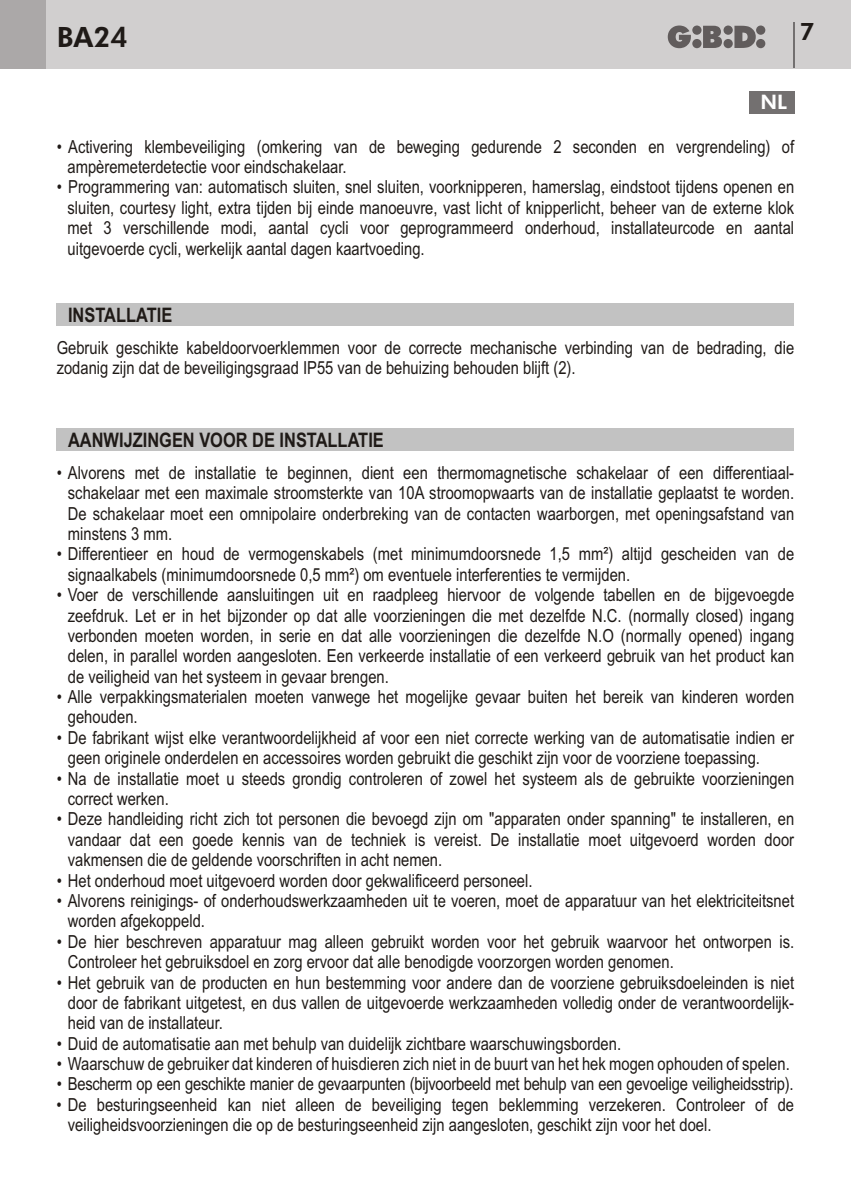
<style>
.page{position:relative;width:851px;height:1191px;background:#fff}
.page>*{position:absolute;margin:0;border:0;box-sizing:border-box;transform-origin:0 0}
.t1{font:800 28px "Futura BT";color:#1f1a17}
.t2{font:800 24px "Futura BT";color:#1f1a17}
.t3{font:700 20px "Arial Narrow";color:#1f1a17}
.t4{font:800 20px "Futura BT";color:#fff}
.t5{font:18px/20.4px "Arial Narrow";color:#1f1a17}
</style>
<div class="page">
<div style="left:0;top:0;width:850px;height:68px;background:#d1cfcf"></div>
<div style="left:0;top:0;width:45px;height:68px;background:#aba8a8"></div>
<svg style="left:667px;top:26px;width:98px;height:22px"></svg>
<hr style="left:793px;top:23px;width:2px;height:45px;background:#737070">
<div style="left:748px;top:91px;width:46px;height:22px;background:#737070"></div>
<div style="left:57px;top:303px;width:737px;height:23px;background:#c2c2c2"></div>
<div style="left:57px;top:428px;width:737px;height:23px;background:#c2c2c2"></div>
<h1 class="t1" style="left:57px;top:26px;width:73px">BA24</h1>
<h2 class="t2" style="left:799px;top:22px;width:16px">7</h2>
<p class="t4" style="left:760px;top:94px;width:28px">NL</p>
<p class="t5" style="left:68px;top:138px;width:728px;text-indent:-11px">• Activering klembeveiliging (omkering van de beweging gedurende 2 seconden en vergrendeling) of ampèremeterdetectie voor eindschakelaar.</p>
<p class="t5" style="left:68px;top:179px;width:728px;text-align:justify;text-indent:-11px">• Programmering van: automatisch sluiten, snel sluiten, voorknipperen, hamerslag, eindstoot tijdens openen en sluiten, courtesy light, extra tijden bij einde manoeuvre, vast licht of knipperlicht, beheer van de externe klok met 3 verschillende modi, aantal cycli voor geprogrammeerd onderhoud, installateurcode en aantal uitgevoerde cycli, werkelijk aantal dagen kaartvoeding.</p>
<p class="t3" style="left:68px;top:307px;width:106px">INSTALLATIE</p>
<p class="t5" style="left:57px;top:339px;width:739px">Gebruik geschikte kabeldoorvoerklemmen voor de correcte mechanische verbinding van de bedrading, die zodanig zijn dat de beveiligingsgraad IP55 van de behuizing behouden blijft (2).</p>
<p class="t3" style="left:68px;top:432px;width:317px">AANWIJZINGEN VOOR DE INSTALLATIE</p>
<p class="t5" style="left:68px;top:464px;width:727px;text-align:justify;text-indent:-11px">• Alvorens met de installatie te beginnen, dient een thermomagnetische schakelaar of een differentiaal&shy;schakelaar met een maximale stroomsterkte van 10A stroomopwaarts van de installatie geplaatst te worden.<br>De schakelaar moet een omnipolaire onderbreking van de contacten waarborgen, met openingsafstand van minstens 3 mm.</p>
<p class="t5" style="left:68px;top:545px;width:727px;text-indent:-11px">• Differentieer en houd de vermogenskabels (met minimumdoorsnede 1,5 mm²) altijd gescheiden van de signaalkabels (minimumdoorsnede 0,5 mm²) om eventuele interferenties te vermijden.</p>
<p class="t5" style="left:68px;top:586px;width:727px;text-align:justify;text-indent:-11px">• Voer de verschillende aansluitingen uit en raadpleeg hiervoor de volgende tabellen en de bijgevoegde zeefdruk. Let er in het bijzonder op dat alle voorzieningen die met dezelfde N.C. (normally closed) ingang verbonden moeten worden, in serie en dat alle voorzieningen die dezelfde N.O (normally opened) ingang delen, in parallel worden aangesloten. Een verkeerde installatie of een verkeerd gebruik van het product kan de veiligheid van het systeem in gevaar brengen.</p>
<p class="t5" style="left:68px;top:688px;width:727px;text-indent:-11px">• Alle verpakkingsmaterialen moeten vanwege het mogelijke gevaar buiten het bereik van kinderen worden gehouden.</p>
<p class="t5" style="left:68px;top:729px;width:727px;text-indent:-11px">• De fabrikant wijst elke verantwoordelijkheid af voor een niet correcte werking van de automatisatie indien er geen originele onderdelen en accessoires worden gebruikt die geschikt zijn voor de voorziene toepassing.</p>
<p class="t5" style="left:68px;top:769px;width:727px;text-indent:-11px">• Na de installatie moet u steeds grondig controleren of zowel het systeem als de gebruikte voorzieningen correct werken.</p>
<p class="t5" style="left:68px;top:810px;width:727px;text-align:justify;text-indent:-11px">• Deze handleiding richt zich tot personen die bevoegd zijn om "apparaten onder spanning" te installeren, en vandaar dat een goede kennis van de techniek is vereist. De installatie moet uitgevoerd worden door vakmensen die de geldende voorschriften in acht nemen.</p>
<p class="t5" style="left:57px;top:871px;width:477px">• Het onderhoud moet uitgevoerd worden door gekwalificeerd personeel.</p>
<p class="t5" style="left:68px;top:892px;width:727px;text-indent:-11px">• Alvorens reinigings- of onderhoudswerkzaamheden uit te voeren, moet de apparatuur van het elektriciteitsnet worden afgekoppeld.</p>
<p class="t5" style="left:68px;top:933px;width:727px;text-indent:-11px">• De hier beschreven apparatuur mag alleen gebruikt worden voor het gebruik waarvoor het ontworpen is.<br>Controleer het gebruiksdoel en zorg ervoor dat alle benodigde voorzorgen worden genomen.</p>
<p class="t5" style="left:68px;top:973px;width:727px;text-align:justify;text-indent:-11px">• Het gebruik van de producten en hun bestemming voor andere dan de voorziene gebruiksdoeleinden is niet door de fabrikant uitgetest, en dus vallen de uitgevoerde werkzaamheden volledig onder de verantwoordelijk&shy;heid van de installateur.</p>
<p class="t5" style="left:57px;top:1034px;width:566px">• Duid de automatisatie aan met behulp van duidelijk zichtbare waarschuwingsborden.</p>
<p class="t5" style="left:57px;top:1055px;width:734px">• Waarschuw de gebruiker dat kinderen of huisdieren zich niet in de buurt van het hek mogen ophouden of spelen.</p>
<p class="t5" style="left:57px;top:1075px;width:738px">• Bescherm op een geschikte manier de gevaarpunten (bijvoorbeeld met behulp van een gevoelige veiligheidsstrip).</p>
<p class="t5" style="left:68px;top:1096px;width:727px;text-indent:-11px">• De besturingseenheid kan niet alleen de beveiliging tegen beklemming verzekeren. Controleer of de veiligheidsvoorzieningen die op de besturingseenheid zijn aangesloten, geschikt zijn voor het doel.</p>
</div>
